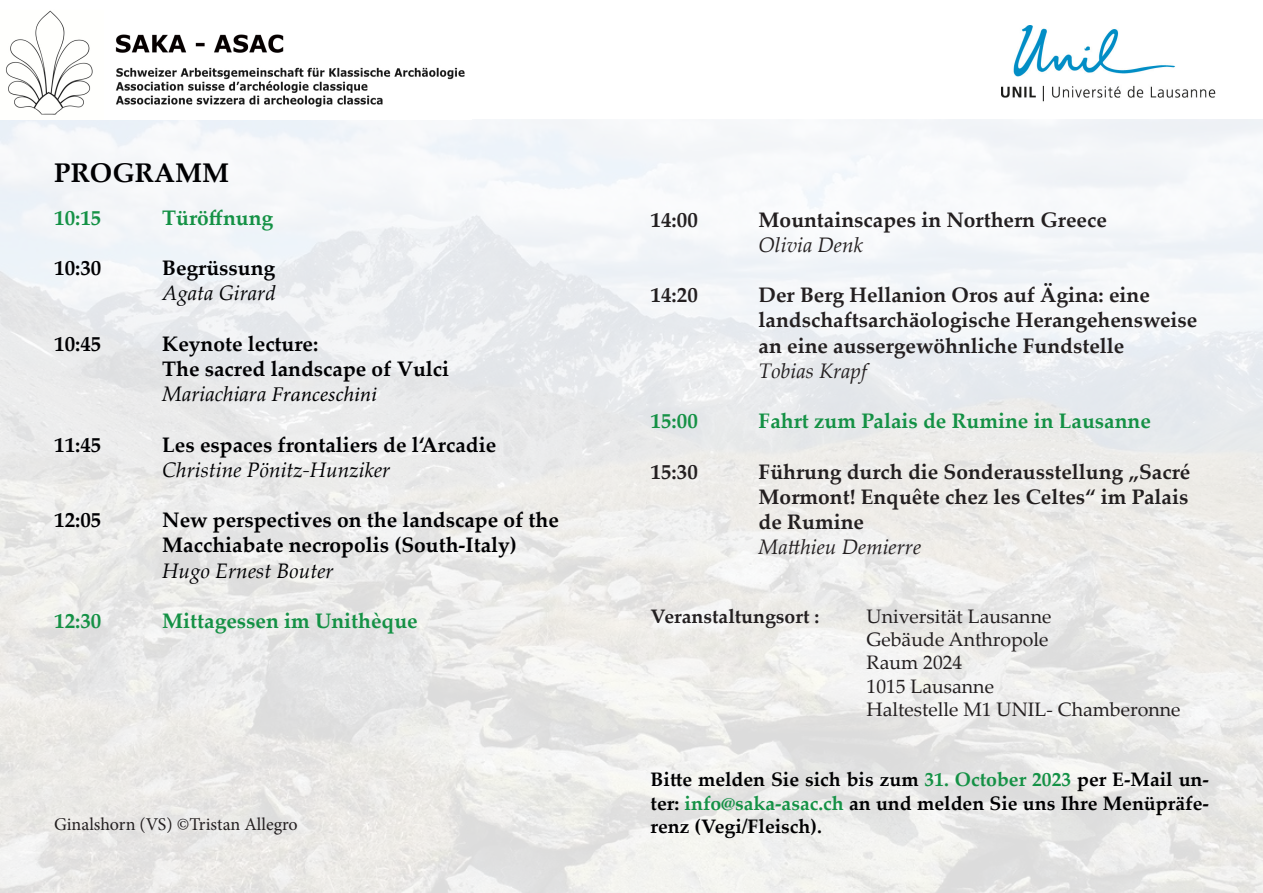
<style>
.page{position:relative;width:1263px;height:893px;background:#fff}
.page>*{position:absolute;margin:0;border:0;box-sizing:border-box;transform-origin:0 0}
.t1{font:700 27px "Palatino Linotype";color:#000002}
.t2{font:700 21px/25.2px "Palatino Linotype";color:#231f20}
.t3{font:700 21px/25.2px "Palatino Linotype";color:#000002}
.t4{font:700 21px "Palatino Linotype";color:#149145}
.t5{font:italic 21px "Palatino Linotype";color:#231f20}
.t6{font:italic 21px "Palatino Linotype";color:#000002}
.t7{font:700 19.5px/23.4px "Palatino Linotype";color:#000001;text-align:justify}
.t8{font:19.5px "Palatino Linotype";color:#231f20}
.t9{font:700 19.5px "Palatino Linotype";color:#231f20}
.t10{font:18px "Minion Pro";letter-spacing:-.005em;color:#231f20}
.s1{font-weight:400;font-style:italic}
.s2{font-family:"Minion Pro";font-weight:400;font-style:italic}
.s3{color:#149145}
</style>
<div class="page">
<img style="left:5px;top:10px;width:460px;height:105px">
<img style="left:1001px;top:26px;width:215px;height:76px">
<p class="t1" style="left:54px;top:153px;width:177px">PROGRAMM</p>
<p class="t4" style="left:54px;top:203px;width:49px">10:15</p>
<p class="t4" style="left:162px;top:203px;width:113px">Türöffnung</p>
<p class="t3" style="left:54px;top:255px;width:49px">10:30</p>
<p class="t3" style="left:162px;top:255px;width:115px">Begrüssung</p>
<p class="t6" style="left:162px;top:278px;width:115px">Agata Girard</p>
<p class="t3" style="left:54px;top:330px;width:49px">10:45</p>
<p class="t3" style="left:162px;top:330px;width:288px">Keynote lecture:<br>The sacred landscape of Vulci<br><span class="s1">Mariachiara</span> <span class="s2">Franceschini</span></p>
<p class="t3" style="left:162px;top:431px;width:335px">Les espaces frontaliers de l‘Arcadie<br><span class="s1">Christine Pönitz-Hunziker</span></p>
<p class="t3" style="left:162px;top:507px;width:398px">New perspectives on the landscape of the<br>Macchiabate necropolis (South-Italy)<br><span class="s1">Hugo Ernest Bouter</span></p>
<p class="t4" style="left:162px;top:606px;width:257px">Mittagessen im Unithèque</p>
<p class="t3" style="left:54px;top:431px;width:49px">11:45</p>
<p class="t3" style="left:54px;top:507px;width:49px">12:05</p>
<p class="t4" style="left:54px;top:606px;width:49px">12:30</p>
<p class="t10" style="left:54px;top:812px;width:245px">Ginalshorn (VS) ©Tristan Allegro</p>
<p class="t2" style="left:651px;top:206px;width:49px">14:00</p>
<p class="t2" style="left:759px;top:206px;width:350px">Mountainscapes in Northern Greece</p>
<p class="t5" style="left:759px;top:230px;width:106px">Olivia Denk</p>
<p class="t2" style="left:651px;top:282px;width:49px">14:20</p>
<p class="t2" style="left:759px;top:282px;width:440px">Der Berg Hellanion Oros auf Ägina: eine landschaftsarchäologische Herangehensweise an eine aussergewöhnliche Fundstelle</p>
<p class="t5" style="left:759px;top:356px;width:110px">Tobias Krapf</p>
<p class="t4" style="left:651px;top:406px;width:49px">15:00</p>
<p class="t4" style="left:759px;top:406px;width:394px">Fahrt zum Palais de Rumine in Lausanne</p>
<p class="t2" style="left:651px;top:458px;width:49px">15:30</p>
<p class="t2" style="left:759px;top:458px;width:433px;text-align:justify">Führung durch die Sonderausstellung „Sacré Mormont! Enquête chez les Celtes“ im Palais de Rumine</p>
<p class="t5" style="left:759px;top:532px;width:164px">Matthieu Demierre</p>
<p class="t9" style="left:651px;top:602px;width:170px">Veranstaltungsort :</p>
<p class="t8" style="left:867px;top:602px;width:186px">Universität Lausanne</p>
<p class="t8" style="left:867px;top:625px;width:183px">Gebäude Anthropole</p>
<p class="t8" style="left:867px;top:649px;width:97px">Raum 2024</p>
<p class="t8" style="left:867px;top:672px;width:129px">1015 Lausanne</p>
<p class="t8" style="left:867px;top:696px;width:315px">Haltestelle M1 UNIL- Chamberonne</p>
<p class="t7" style="left:651px;top:767px;width:560px">Bitte melden Sie sich bis zum <span class="s3">31. October 2023</span> per E-Mail un&shy;ter: <span class="s3">info@saka-asac.ch</span> an und melden Sie uns Ihre Menüpräfe&shy;renz (Vegi/Fleisch).</p>
</div>
